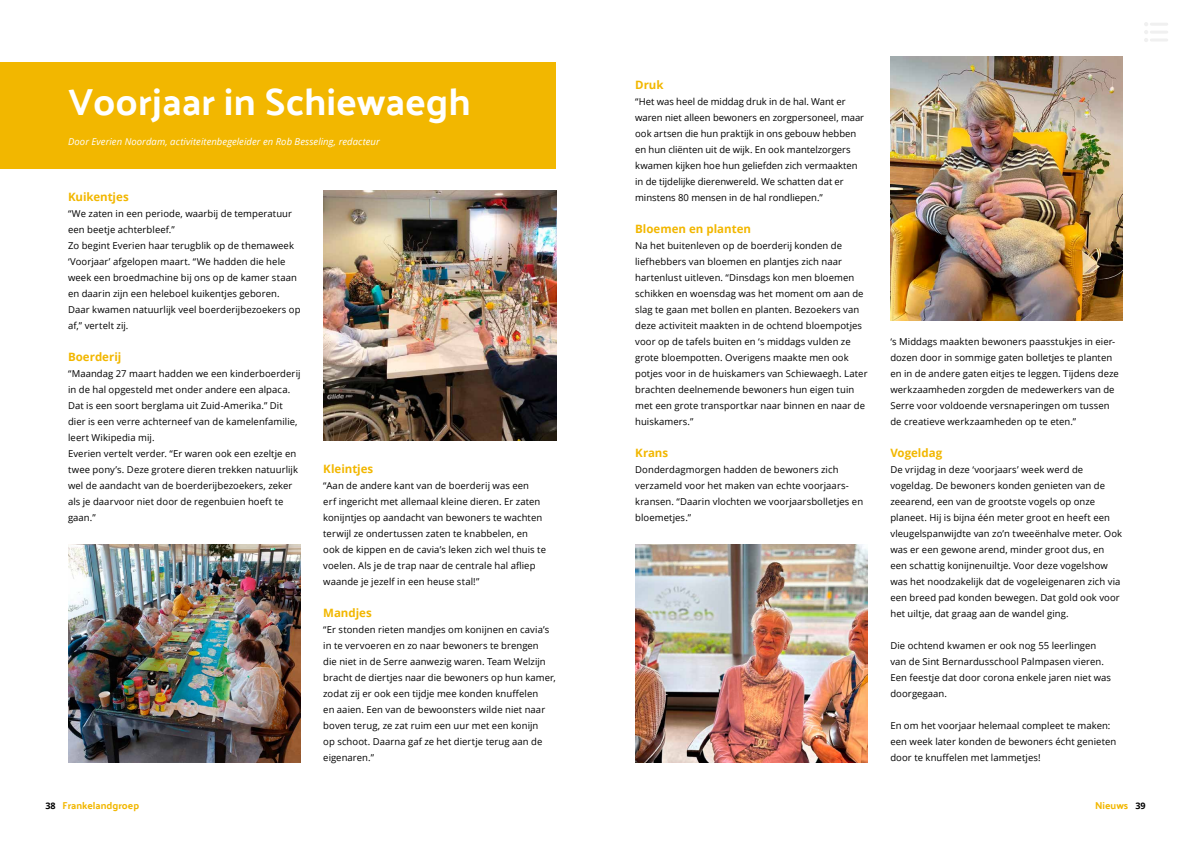
<style>
.page{position:relative;width:1191px;height:842px;background:#fff}
.page>*{position:absolute;margin:0;border:0;box-sizing:border-box;transform-origin:0 0}
.t1{font:700 38px "Palanquin";color:#fff}
.t2{font:700 11.5px "Open Sans";color:#f2b700}
.t3{font:700 10px "Palanquin";color:#f2b700}
.t4{font:9.5px/16px "Open Sans";letter-spacing:.01em;color:#000}
.t5{font:italic 9.5px "Open Sans";letter-spacing:.005em;color:#fff}
.s1{font-family:"Open Sans";font-size:9px;color:#000}
</style>
<div class="page">
<hr style="left:1151px;top:23px;width:15px;height:3px;background:#f0f0f0">
<hr style="left:1151px;top:31px;width:15px;height:3px;background:#f0f0f0">
<hr style="left:1151px;top:39px;width:15px;height:3px;background:#f0f0f0">
<svg style="left:1144px;top:22px;width:4px;height:20px"></svg>
<img style="left:890px;top:57px;width:233px;height:264px">
<img style="left:635px;top:545px;width:232px;height:218px">
<div style="left:0;top:62px;width:556px;height:107px;background:#f2b700"></div>
<img style="left:323px;top:191px;width:233px;height:250px">
<img style="left:68px;top:545px;width:232px;height:218px">
<h1 class="t1" style="left:68px;top:79px;width:404px">Voorjaar in Schiewaegh</h1>
<p class="t5" style="left:68px;top:135px;width:313px">Door Everien Noordam, activiteitenbegeleider en Rob Besseling, redacteur</p>
<p class="t2" style="left:68px;top:189px;width:62px">Kuikentjes</p>
<p class="t4" style="left:68px;top:205px;width:234px">“We zaten in een periode, waarbij de temperatuur een beetje achterbleef.”<br>Zo begint Everien haar terugblik op de themaweek ‘Voorjaar’ afgelopen maart. “We hadden die hele week een broedmachine bij ons op de kamer staan en daarin zijn een heleboel kuikentjes geboren.<br>Daar kwamen natuurlijk veel boerderijbezoekers op af,” vertelt zij.</p>
<p class="t2" style="left:68px;top:349px;width:55px">Boerderij</p>
<p class="t4" style="left:68px;top:365px;width:234px">“Maandag 27 maart hadden we een kinderboerderij in de hal opgesteld met onder andere een alpaca.<br>Dat is een soort berglama uit Zuid-Amerika.” Dit dier is een verre achterneef van de kamelenfamilie, leert Wikipedia mij.<br>Everien vertelt verder. “Er waren ook een ezeltje en twee pony’s. Deze grotere dieren trekken natuurlijk wel de aandacht van de boerderijbezoekers, zeker als je daarvoor niet door de regenbuien hoeft te gaan.”</p>
<p class="t2" style="left:323px;top:461px;width:52px">Kleintjes</p>
<p class="t4" style="left:323px;top:477px;width:224px">“Aan de andere kant van de boerderij was een<br>erf ingericht met allemaal kleine dieren. Er zaten konijntjes op aandacht van bewoners te wachten terwijl ze ondertussen zaten te knabbelen, en ook de kippen en de cavia’s leken zich wel thuis te voelen. Als je de trap naar de centrale hal afliep waande je jezelf in een heuse stal!”</p>
<p class="t2" style="left:323px;top:605px;width:50px">Mandjes</p>
<p class="t4" style="left:323px;top:621px;width:234px">“Er stonden rieten mandjes om konijnen en cavia’s in te vervoeren en zo naar bewoners te brengen<br>die niet in de Serre aanwezig waren. Team Welzijn bracht de diertjes naar die bewoners op hun kamer, zodat zij er ook een tijdje mee konden knuffelen<br>en aaien. Een van de bewoonsters wilde niet naar boven terug, ze zat ruim een uur met een konijn<br>op schoot. Daarna gaf ze het diertje terug aan de eigenaren.”</p>
<p class="t2" style="left:635px;top:77px;width:30px">Druk</p>
<p class="t4" style="left:635px;top:93px;width:230px">“Het was heel de middag druk in de hal. Want er waren niet alleen bewoners en zorgpersoneel, maar ook artsen die hun praktijk in ons gebouw hebben en hun cliënten uit de wijk. En ook mantelzorgers kwamen kijken hoe hun geliefden zich vermaakten in de tijdelijke dierenwereld. We schatten dat er minstens 80 mensen in de hal rondliepen.”</p>
<p class="t2" style="left:635px;top:221px;width:117px">Bloemen en planten</p>
<p class="t4" style="left:635px;top:237px;width:234px">Na het buitenleven op de boerderij konden de liefhebbers van bloemen en plantjes zich naar hartenlust uitleven. “Dinsdags kon men bloemen schikken en woensdag was het moment om aan de slag te gaan met bollen en planten. Bezoekers van deze activiteit maakten in de ochtend bloempotjes voor op de tafels buiten en ‘s middags vulden ze grote bloempotten. Overigens maakte men ook potjes voor in de huiskamers van Schiewaegh. Later brachten deelnemende bewoners hun eigen tuin met een grote transportkar naar binnen en naar de huiskamers.”</p>
<p class="t2" style="left:635px;top:445px;width:35px">Krans</p>
<p class="t4" style="left:635px;top:461px;width:229px">Donderdagmorgen hadden de bewoners zich verzameld voor het maken van echte voorjaars&shy;kransen. “Daarin vlochten we voorjaarsbolletjes en bloemetjes.”</p>
<p class="t4" style="left:890px;top:333px;width:230px">‘s Middags maakten bewoners paasstukjes in eier&shy;dozen door in sommige gaten bolletjes te planten en in de andere gaten eitjes te leggen. Tijdens deze werkzaamheden zorgden de medewerkers van de Serre voor voldoende versnaperingen om tussen de creatieve werkzaamheden op te eten.”</p>
<p class="t2" style="left:890px;top:445px;width:53px">Vogeldag</p>
<p class="t4" style="left:890px;top:461px;width:233px">De vrijdag in deze ‘voorjaars’ week werd de vogeldag. De bewoners konden genieten van de zeearend, een van de grootste vogels op onze planeet. Hij is bijna één meter groot en heeft een vleugelspanwijdte van zo’n tweeënhalve meter. Ook was er een gewone arend, minder groot dus, en een schattig konijnenuiltje. Voor deze vogelshow was het noodzakelijk dat de vogeleigenaren zich via een breed pad konden bewegen. Dat gold ook voor het uiltje, dat graag aan de wandel ging.</p>
<p class="t4" style="left:890px;top:637px;width:222px">Die ochtend kwamen er ook nog 55 leerlingen van de Sint Bernardusschool Palmpasen vieren.<br>Een feestje dat door corona enkele jaren niet was doorgegaan.</p>
<p class="t4" style="left:890px;top:717px;width:227px">En om het voorjaar helemaal compleet te maken: een week later konden de bewoners écht genieten door te knuffelen met lammetjes!</p>
<p class="t3" style="left:45px;top:800px;width:95px"><span class="s1">38</span> Frankelandgroep</p>
<p class="t3" style="left:1095px;top:800px;width:52px">Nieuws <span class="s1">39</span></p>
</div>
